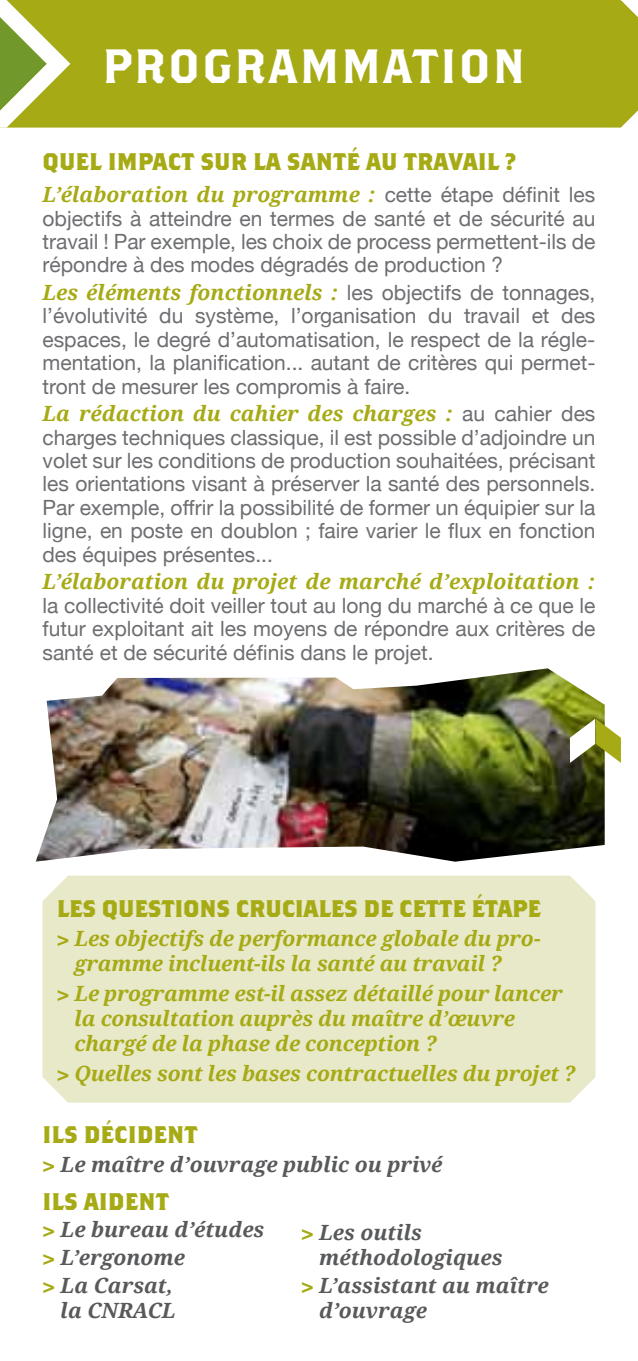
<style>
.page{position:relative;width:638px;height:1361px;background:#fff}
.page>*{position:absolute;margin:0;border:0;box-sizing:border-box;transform-origin:0 0}
.t1{font:48px "Brothers Regular Alternates";letter-spacing:.03em;color:#fff}
.t2{font:700 24px "Brothers";color:#a6aa14}
.t3{font:21px/23.4px "Helvetica Neue";color:#6d6e71;text-align:justify}
.t4{font:italic 700 21px/25.2px "Droid Serif";letter-spacing:-.01em;color:#a6aa14}
.t5{font:italic 700 21px/27.6px "Droid Serif";color:#58595b}
.s1{font-family:"Helvetica Neue";font-weight:400;font-style:normal;color:#6d6e71}
.s2{font-family:"Helvetica Neue";font-style:normal}
.s3{font-family:"Helvetica Neue";font-style:normal;color:#a6aa14}
</style>
<div class="page">
<div style="left:70px;top:0;width:551px;height:128px;background:#a6aa14"></div>
<svg style="left:621px;top:0;width:17px;height:128px;background:#b2b534"></svg>
<svg style="left:0;top:0;width:70px;height:128px"></svg>
<img style="left:36px;top:668px;width:569px;height:193px">
<svg style="left:570px;top:719px;width:51px;height:44px"></svg>
<div style="left:43px;top:875px;width:552px;height:227px;background:#e8e9c9"></div>
<h1 class="t1" style="left:102px;top:37px;width:425px">PROGRAMMATION</h1>
<p class="t2" style="left:43px;top:147px;width:475px">QUEL IMPACT SUR LA SANTÉ AU TRAVAIL ?</p>
<p class="t4" style="left:43px;top:182px;width:554px">L’élaboration du programme : <span class="s1">cette étape définit les</span></p>
<p class="t3" style="left:43px;top:206px;width:554px">objectifs à atteindre en termes de santé et de sécurité au travail ! Par exemple, les choix de process permettent-ils de répondre à des modes dégradés de production ?</p>
<p class="t4" style="left:43px;top:280px;width:554px">Les éléments fonctionnels : <span class="s1">les objectifs de tonnages,</span></p>
<p class="t3" style="left:43px;top:304px;width:554px">l’évolutivité du système, l’organisation du travail et des espaces, le degré d’automatisation, le respect de la régle&shy;mentation, la planification... autant de critères qui permet&shy;tront de mesurer les compromis à faire.</p>
<p class="t4" style="left:43px;top:401px;width:554px">La rédaction du cahier des charges : <span class="s1">au cahier des</span></p>
<p class="t3" style="left:43px;top:425px;width:554px">charges techniques classique, il est possible d’adjoindre un volet sur les conditions de production souhaitées, précisant les orientations visant à préserver la santé des personnels.<br>Par exemple, offrir la possibilité de former un équipier sur la ligne, en poste en doublon ; faire varier le flux en fonction des équipes présentes...</p>
<p class="t4" style="left:43px;top:569px;width:554px">L’élaboration du projet de marché d’exploitation :</p>
<p class="t3" style="left:43px;top:593px;width:554px">la collectivité doit veiller tout au long du marché à ce que le futur exploitant ait les moyens de répondre aux critères de santé et de sécurité définis dans le projet.</p>
<p class="t2" style="left:57px;top:893px;width:486px">LES QUESTIONS CRUCIALES DE CETTE ÉTAPE</p>
<p class="t4" style="left:74px;top:926px;width:468px;text-indent:-18px"><span class="s2">&gt;</span> Les objectifs de performance globale du pro&shy;gramme incluent-ils la santé au travail ?</p>
<p class="t4" style="left:74px;top:981px;width:490px;text-indent:-18px"><span class="s2">&gt;</span> Le programme est-il assez détaillé pour lancer la consultation auprès du maître d’œuvre chargé de la phase de conception ?</p>
<p class="t4" style="left:57px;top:1060px;width:520px"><span class="s2">&gt;</span> Quelles sont les bases contractuelles du projet ?</p>
<p class="t2" style="left:43px;top:1119px;width:157px">ILS DÉCIDENT</p>
<p class="t5" style="left:43px;top:1151px;width:402px"><span class="s3">&gt;</span> Le maître d’ouvrage public ou privé</p>
<p class="t2" style="left:43px;top:1186px;width:128px">ILS AIDENT</p>
<p class="t5" style="left:43px;top:1216px;width:223px"><span class="s3">&gt;</span> Le bureau d’études <span class="s3">&gt;</span> L’ergonome<br><span class="s3">&gt;</span> La Carsat,</p>
<p class="t5" style="left:61px;top:1297px;width:117px">la CNRACL</p>
<p class="t5" style="left:319px;top:1220px;width:185px;line-height:25.2px;text-indent:-18px"><span class="s3">&gt;</span> Les outils méthodologiques</p>
<p class="t5" style="left:319px;top:1273px;width:231px;line-height:25.2px;text-indent:-18px"><span class="s3">&gt;</span> L’assistant au maître d’ouvrage</p>
</div>
